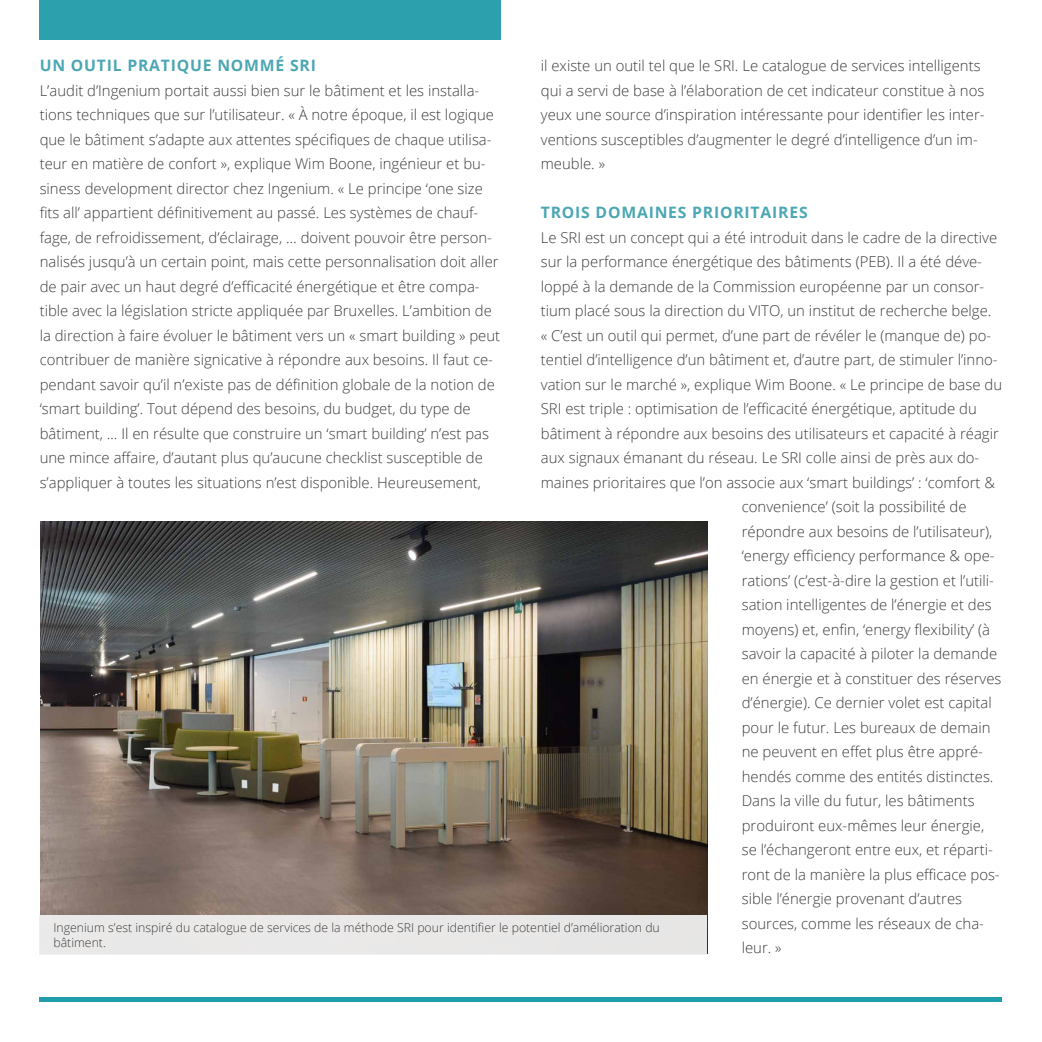
<style>
.page{position:relative;width:1042px;height:1042px;background:#fff}
.page>*{position:absolute;margin:0;border:0;box-sizing:border-box;transform-origin:0 0}
.t1{font:700 15.75px "Open Sans";letter-spacing:.05em;color:#4ba7b3}
.t2{font:300 14.88px/24.5px "Open Sans";color:#3c3c3b}
.t3{font:300 12.25px/14.7px "Open Sans";color:#3c3c3b}
</style>
<div class="page">
<div style="left:40px;top:997px;width:962px;height:5px;background:#209eab"></div>
<div style="left:40px;top:0;width:461px;height:40px;background:#2ca0ac"></div>
<img style="left:40px;top:521px;width:667px;height:394px">
<div style="left:40px;top:915px;width:667px;height:39px;background:#e9e8e8"></div>
<p class="t1" style="left:40px;top:54px;width:278px">UN OUTIL PRATIQUE NOMMÉ SRI</p>
<p class="t2" style="left:40px;top:78px;width:462px">L’audit d’Ingenium portait aussi bien sur le bâtiment et les installa&shy;tions techniques que sur l’utilisateur. « À notre époque, il est logique que le bâtiment s’adapte aux attentes spécifiques de chaque utilisa&shy;teur en matière de confort », explique Wim Boone, ingénieur et bu&shy;siness development director chez Ingenium. « Le principe ‘one size fits all’ appartient définitivement au passé. Les systèmes de chauf&shy;fage, de refroidissement, d’éclairage, … doivent pouvoir être person&shy;nalisés jusqu’à un certain point, mais cette personnalisation doit aller de pair avec un haut degré d’efficacité énergétique et être compa&shy;tible avec la législation stricte appliquée par Bruxelles. L’ambition de la direction à faire évoluer le bâtiment vers un « smart building » peut contribuer de manière signicative à répondre aux besoins. Il faut ce&shy;pendant savoir qu’il n’existe pas de définition globale de la notion de ‘smart building’. Tout dépend des besoins, du budget, du type de bâtiment, … Il en résulte que construire un ‘smart building’ n’est pas une mince affaire, d’autant plus qu’aucune checklist susceptible de s’appliquer à toutes les situations n’est disponible. Heureusement,</p>
<p class="t2" style="left:541px;top:53px;width:445px">il existe un outil tel que le SRI. Le catalogue de services intelligents qui a servi de base à l’élaboration de cet indicateur constitue à nos yeux une source d’inspiration intéressante pour identifier les inter&shy;ventions susceptibles d’augmenter le degré d’intelligence d’un im&shy;meuble. »</p>
<p class="t1" style="left:541px;top:201px;width:268px">TROIS DOMAINES PRIORITAIRES</p>
<p class="t2" style="left:541px;top:225px;width:458px">Le SRI est un concept qui a été introduit dans le cadre de la directive</p>
<p class="t2" style="left:541px;top:249px;width:443px">sur la performance énergétique des bâtiments (PEB). Il a été déve-</p>
<p class="t2" style="left:541px;top:274px;width:445px">loppé à la demande de la Commission européenne par un consor-</p>
<p class="t2" style="left:541px;top:298px;width:452px">tium placé sous la direction du VITO, un institut de recherche belge.</p>
<p class="t2" style="left:541px;top:323px;width:452px">« C’est un outil qui permet, d’une part de révéler le (manque de) po-</p>
<p class="t2" style="left:541px;top:347px;width:458px">tentiel d’intelligence d’un bâtiment et, d’autre part, de stimuler l’inno-</p>
<p class="t2" style="left:541px;top:372px;width:463px">vation sur le marché », explique Wim Boone. « Le principe de base du</p>
<p class="t2" style="left:541px;top:396px;width:437px">SRI est triple : optimisation de l’efficacité énergétique, aptitude du</p>
<p class="t2" style="left:541px;top:421px;width:459px">bâtiment à répondre aux besoins des utilisateurs et capacité à réagir</p>
<p class="t2" style="left:541px;top:445px;width:440px">aux signaux émanant du réseau. Le SRI colle ainsi de près aux do-</p>
<p class="t2" style="left:541px;top:470px;width:456px">maines prioritaires que l’on associe aux ‘smart buildings’ : ‘comfort &amp;</p>
<p class="t2" style="left:742px;top:494px;width:226px">convenience’ (soit la possibilité de</p>
<p class="t2" style="left:742px;top:519px;width:252px">répondre aux besoins de l’utilisateur),</p>
<p class="t2" style="left:742px;top:543px;width:254px">‘energy efficiency performance &amp; ope-</p>
<p class="t2" style="left:742px;top:568px;width:254px">rations’ (c’est-à-dire la gestion et l’utili-</p>
<p class="t2" style="left:742px;top:592px;width:252px">sation intelligentes de l’énergie et des</p>
<p class="t2" style="left:742px;top:617px;width:250px">moyens) et, enfin, ‘energy flexibility’ (à</p>
<p class="t2" style="left:742px;top:641px;width:257px">savoir la capacité à piloter la demande</p>
<p class="t2" style="left:742px;top:666px;width:261px">en énergie et à constituer des réserves</p>
<p class="t2" style="left:742px;top:690px;width:251px">d’énergie). Ce dernier volet est capital</p>
<p class="t2" style="left:742px;top:715px;width:250px">pour le futur. Les bureaux de demain</p>
<p class="t2" style="left:742px;top:739px;width:243px">ne peuvent en effet plus être appré-</p>
<p class="t2" style="left:742px;top:764px;width:253px">hendés comme des entités distinctes.</p>
<p class="t2" style="left:742px;top:788px;width:234px">Dans la ville du futur, les bâtiments</p>
<p class="t2" style="left:742px;top:813px;width:244px">produiront eux-mêmes leur énergie,</p>
<p class="t2" style="left:742px;top:837px;width:252px">se l’échangeront entre eux, et réparti-</p>
<p class="t2" style="left:742px;top:862px;width:259px">ront de la manière la plus efficace pos-</p>
<p class="t2" style="left:742px;top:886px;width:222px">sible l’énergie provenant d’autres</p>
<p class="t2" style="left:742px;top:911px;width:244px">sources, comme les réseaux de cha-</p>
<p class="t2" style="left:742px;top:935px;width:41px">leur. »</p>
<p class="t3" style="left:53px;top:920px;width:608px">Ingenium s’est inspiré du catalogue de services de la méthode SRI pour identifier le potentiel d’amélioration du bâtiment.</p>
</div>
